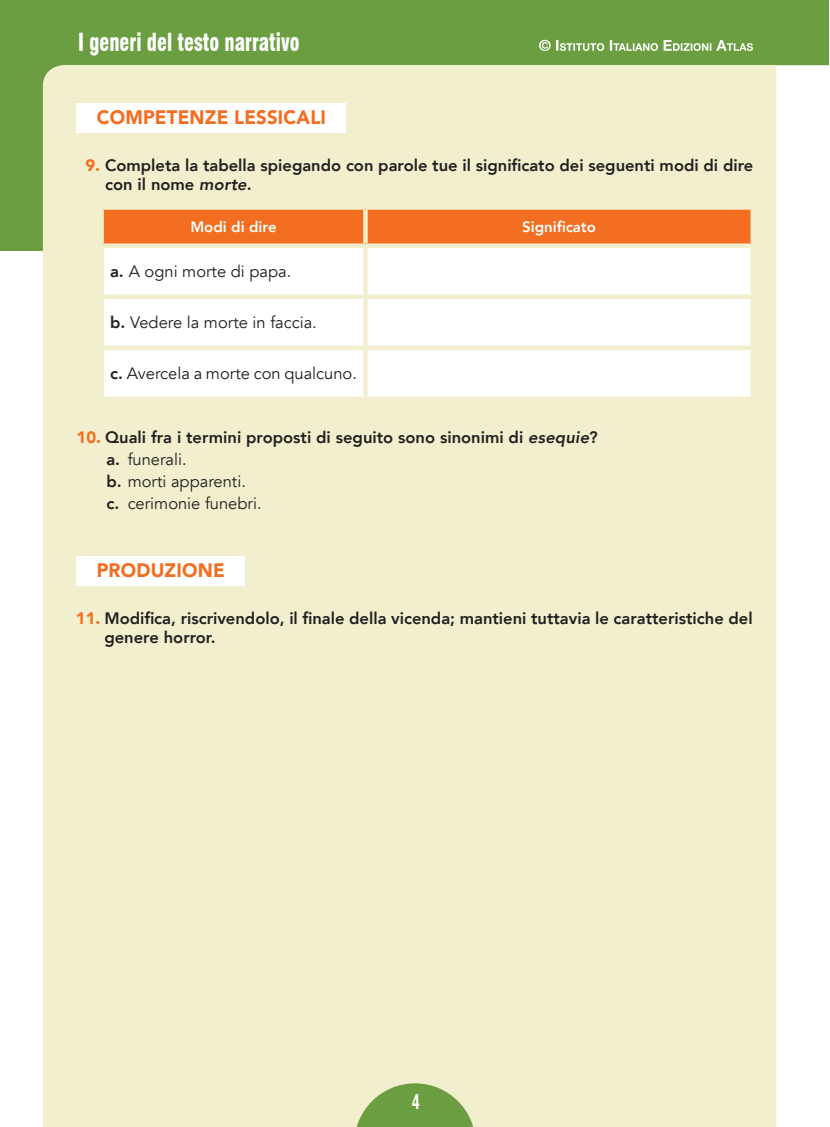
<style>
.page{position:relative;width:830px;height:1127px;background:#fff}
.page>*{position:absolute;margin:0;border:0;box-sizing:border-box;transform-origin:0 0}
.t1{font:900 condensed 24.3px "Swiss 721 BT";color:#fff;scale:.82 1}
.t2{font:700 condensed 19.8px "Swiss 721 BT";color:#fff;scale:.82 1}
.t3{font:900 19.5px "Avenir";letter-spacing:.01em;color:#f36e21;scale:.95 1}
.t4{font:800 16.5px/21.9px "Avenir";color:#231f20}
.t5{font:16.5px "Avenir";color:#231f20}
.t6{font:800 15px "Avenir";color:#fff}
.s1{font-weight:900;color:#f36e21}
.s2{font-style:italic}
.s3{font-weight:800}
.s4{font-weight:400}
</style>
<div class="page">
<div style="left:0;top:0;width:828px;height:251px;background:#6b9e41"></div>
<svg style="left:775px;top:65px;width:54px;height:1062px"></svg>
<div style="left:43px;top:65px;width:732px;height:1062px;background:#f1efcd"></div>
<div style="left:104px;top:210px;width:646px;height:33px;background:#f36e21"></div>
<svg style="left:104px;top:248px;width:646px;height:148px"></svg>
<div style="left:99px;top:205px;width:266px;height:5px;background:#f1efcd"></div>
<div style="left:365px;top:205px;width:389px;height:5px;background:#f1efcd"></div>
<div style="left:99px;top:210px;width:5px;height:33px;background:#f1efcd"></div>
<svg style="left:363px;top:210px;width:4px;height:33px"></svg>
<svg style="left:750px;top:210px;width:4px;height:33px"></svg>
<div style="left:99px;top:243px;width:266px;height:5px;background:#f1efcd"></div>
<div style="left:99px;top:248px;width:5px;height:46px;background:#f1efcd"></div>
<div style="left:365px;top:243px;width:389px;height:5px;background:#f1efcd"></div>
<hr style="left:363px;top:248px;width:4px;height:46px;background:#f1efcd">
<svg style="left:750px;top:248px;width:4px;height:46px"></svg>
<div style="left:99px;top:294px;width:266px;height:5px;background:#f1efcd"></div>
<div style="left:99px;top:299px;width:5px;height:46px;background:#f1efcd"></div>
<div style="left:365px;top:294px;width:389px;height:5px;background:#f1efcd"></div>
<hr style="left:363px;top:299px;width:4px;height:46px;background:#f1efcd">
<svg style="left:750px;top:299px;width:4px;height:46px"></svg>
<div style="left:99px;top:345px;width:266px;height:5px;background:#f1efcd"></div>
<div style="left:99px;top:350px;width:5px;height:46px;background:#f1efcd"></div>
<div style="left:365px;top:345px;width:389px;height:5px;background:#f1efcd"></div>
<hr style="left:363px;top:350px;width:4px;height:46px;background:#f1efcd">
<svg style="left:750px;top:350px;width:4px;height:46px"></svg>
<div style="left:99px;top:396px;width:266px;height:5px;background:#f1efcd"></div>
<div style="left:365px;top:396px;width:389px;height:5px;background:#f1efcd"></div>
<div style="left:77px;top:103px;width:269px;height:29px;background:#fff"></div>
<div style="left:77px;top:556px;width:168px;height:29px;background:#fff"></div>
<svg style="left:354px;top:1083px;width:121px;height:44px;background:#92b66a"></svg>
<svg style="left:539px;top:40px;width:213px;height:11px"></svg>
<h1 class="t1" style="left:78px;top:28px;width:271px">I generi del testo narrativo</h1>
<p class="t3" style="left:97px;top:101px;width:242px">COMPETENZE LESSICALI</p>
<p class="t4" style="left:105px;top:154px;width:649px;line-height:19.8px;text-indent:-20px"><span class="s1">9.</span> Completa la tabella spiegando con parole tue il significato dei seguenti modi di dire con il nome <span class="s2">morte</span>.</p>
<p class="t6" style="left:190px;top:213px;width:88px">Modi di dire</p>
<p class="t6" style="left:522px;top:213px;width:75px">Significato</p>
<p class="t5" style="left:110px;top:262px;width:183px"><span class="s3">a.</span> A ogni morte di papa.</p>
<p class="t5" style="left:110px;top:313px;width:208px"><span class="s3">b.</span> Vedere la morte in faccia.</p>
<p class="t5" style="left:110px;top:364px;width:248px"><span class="s3">c.</span> Avercela a morte con qualcuno.</p>
<p class="t4" style="left:106px;top:425px;width:492px;text-indent:-30px"><span class="s1">10.</span> Quali fra i termini proposti di seguito sono sinonimi di <span class="s2">esequie</span>? a. <span class="s4">funerali.<br></span>b. <span class="s4">morti apparenti.<br></span>c. <span class="s4">cerimonie funebri.</span></p>
<p class="t3" style="left:97px;top:554px;width:136px">PRODUZIONE</p>
<p class="t4" style="left:104px;top:607px;width:649px;line-height:19.8px;text-indent:-28px"><span class="s1">11.</span> Modifica, riscrivendolo, il finale della vicenda; mantieni tuttavia le caratteristiche del genere horror.</p>
<p class="t2" style="left:411px;top:1090px;width:11px">4</p>
</div>
